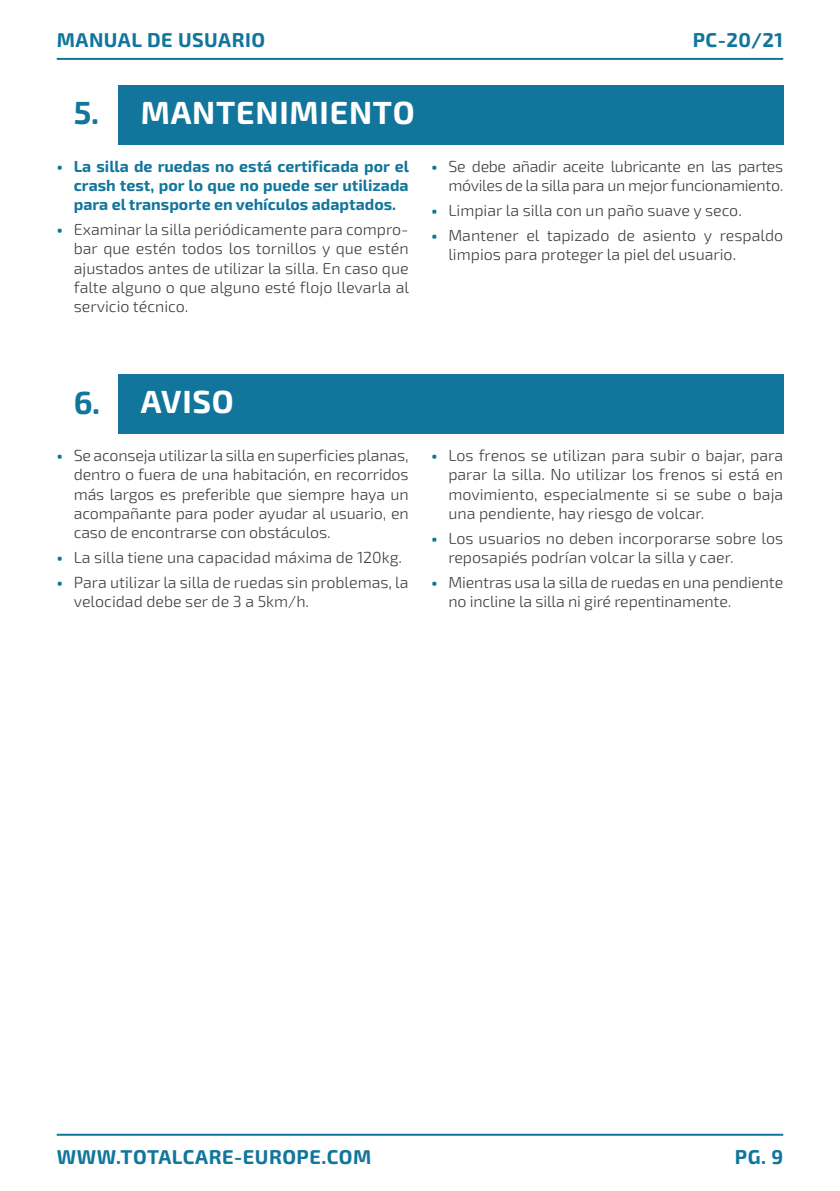
<style>
.page{position:relative;width:840px;height:1191px;background:#fff}
.page>*{position:absolute;margin:0;border:0;box-sizing:border-box;transform-origin:0 0}
._00-Titulo___Tripa{font:700 32px "Exo 2";letter-spacing:.025em;color:#fff}
.Numeracion___Tripa{font:700 32px "Exo 2";color:#12769c}
.t1{font:700 20px "Exo 2";letter-spacing:.025em;color:#12769c}
.t2{font:300 16px/19.2px "Exo 2";color:#3e3e3f}
.t3{font:700 16px/19.2px "Exo 2";color:#12769c;text-align:justify}
.t4{font:300 16px/19.2px "Exo 2";letter-spacing:-.02em;color:#3e3e3f;text-align:right}
.s1{font-weight:800}
.s2{font-weight:800;color:#12769c}
</style>
<div class="page">
<hr style="left:57px;top:58px;width:725px;height:2px;background:#12769c">
<hr style="left:57px;top:1133px;width:725px;height:2px;background:#12769c">
<div style="left:118px;top:85px;width:664px;height:59px;background:#12769c"></div>
<div style="left:118px;top:374px;width:664px;height:59px;background:#12769c"></div>
<p class="t1" style="left:57px;top:28px;width:210px">MANUAL DE USUARIO</p>
<p class="t1" style="left:692px;top:28px;width:92px">PC-20/21</p>
<p class="Numeracion___Tripa" style="left:74px;top:94px;width:27px">5.</p>
<p class="_00-Titulo___Tripa" style="left:141px;top:94px;width:275px">MANTENIMIENTO</p>
<p class="t3" style="left:74px;top:157px;width:336px;text-indent:-17px"><span class="s1">•</span> La silla de ruedas no está certificada por el crash test, por lo que no puede ser utilizada para el transporte en vehículos adaptados.</p>
<p class="t2" style="left:74px;top:220px;width:336px;text-align:justify;text-indent:-17px"><span class="s2">•</span> Examinar la silla periódicamente para compro&shy;bar que estén todos los tornillos y que estén ajustados antes de utilizar la silla. En caso que falte alguno o que alguno esté flojo llevarla al servicio técnico.</p>
<p class="t4" style="left:431px;top:157px;width:353px"><span class="s2">•</span> Se debe añadir aceite lubricante en las partes móviles de la silla para un mejor funcionamiento.</p>
<p class="t2" style="left:431px;top:201px;width:312px"><span class="s2">•</span> Limpiar la silla con un paño suave y seco.</p>
<p class="t2" style="left:448px;top:226px;width:336px;text-indent:-17px"><span class="s2">•</span> Mantener el tapizado de asiento y respaldo limpios para proteger la piel del usuario.</p>
<p class="Numeracion___Tripa" style="left:74px;top:383px;width:28px">6.</p>
<p class="_00-Titulo___Tripa" style="left:141px;top:383px;width:95px">AVISO</p>
<p class="t2" style="left:74px;top:446px;width:336px;text-align:justify;text-indent:-17px"><span class="s2">•</span> Se aconseja utilizar la silla en superficies planas, dentro o fuera de una habitación, en recorridos más largos es preferible que siempre haya un acompañante para poder ayudar al usuario, en caso de encontrarse con obstáculos.</p>
<p class="t2" style="left:57px;top:548px;width:347px"><span class="s2">•</span> La silla tiene una capacidad máxima de 120kg.</p>
<p class="t2" style="left:74px;top:573px;width:336px;text-indent:-17px"><span class="s2">•</span> Para utilizar la silla de ruedas sin problemas, la velocidad debe ser de 3 a 5km/h.</p>
<p class="t2" style="left:448px;top:446px;width:336px;text-align:justify;text-indent:-17px"><span class="s2">•</span> Los frenos se utilizan para subir o bajar, para parar la silla. No utilizar los frenos si está en movimiento, especialmente si se sube o baja una pendiente, hay riesgo de volcar.</p>
<p class="t2" style="left:448px;top:529px;width:336px;text-indent:-17px"><span class="s2">•</span> Los usuarios no deben incorporarse sobre los reposapiés podrían volcar la silla y caer.</p>
<p class="t2" style="left:448px;top:573px;width:336px;text-indent:-17px"><span class="s2">•</span> Mientras usa la silla de ruedas en una pendiente no incline la silla ni giré repentinamente.</p>
<p class="t1" style="left:57px;top:1145px;width:316px">WWW.TOTALCARE-EUROPE.COM</p>
<p class="t1" style="left:734px;top:1145px;width:50px">PG. 9</p>
</div>
